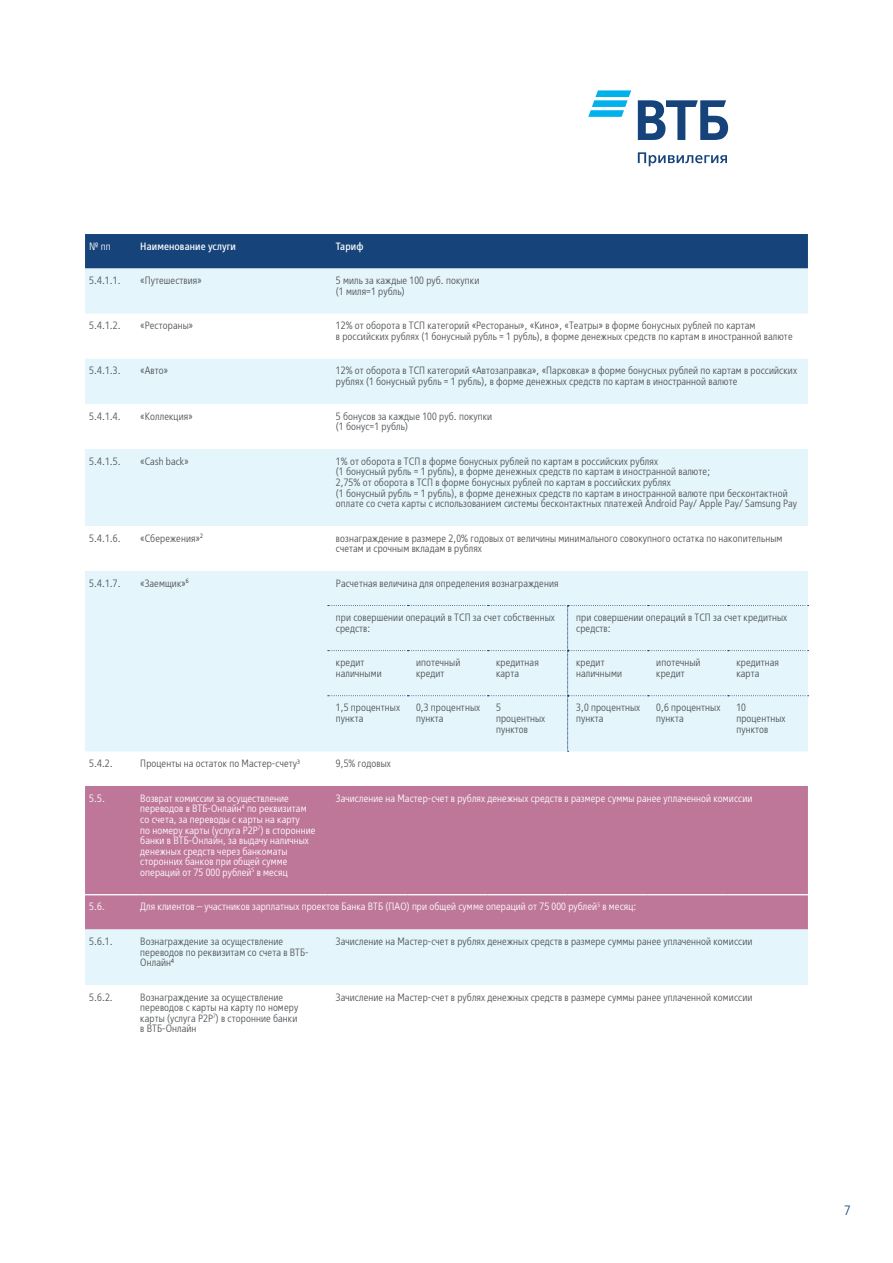
<style>
.page{position:relative;width:893px;height:1263px;background:#fff}
.page>*{position:absolute;margin:0;border:0;box-sizing:border-box;transform-origin:0 0}
.t1{font:300 13.5px "VTB Group Cond";color:#15437a}
.t2{font:300 10.65px/10.6px "VTB Group Cond";letter-spacing:.01em;color:#505457}
.t3{font:300 10.65px/10.6px "VTB Group Cond";letter-spacing:.01em;color:#fff}
.t4{font:10.65px "VTB Group Cond";letter-spacing:.01em;color:#fff}
</style>
<div class="page">
<svg style="left:588px;top:90px;width:43px;height:27px"></svg>
<svg style="left:638px;top:100px;width:90px;height:66px"></svg>
<div style="left:85px;top:234px;width:723px;height:35px;background:#15437a"></div>
<svg style="left:85px;top:269px;width:723px;height:716px;fill:#e4f5fb"></svg>
<div style="left:85px;top:786px;width:723px;height:143px;background:#be7799"></div>
<div style="left:328px;top:605px;width:481px;height:147px;background:#e4f5fb"></div>
<hr style="left:85px;top:894px;width:55px;height:1px;background:#fff">
<hr style="left:140px;top:894px;width:187px;height:1px;background:#fff">
<hr style="left:327px;top:894px;width:80px;height:1px;background:#fff">
<hr style="left:407px;top:894px;width:81px;height:1px;background:#fff">
<hr style="left:488px;top:894px;width:80px;height:1px;background:#fff">
<hr style="left:568px;top:894px;width:80px;height:1px;background:#fff">
<hr style="left:648px;top:894px;width:80px;height:1px;background:#fff">
<hr style="left:728px;top:894px;width:80px;height:1px;background:#fff">
<p class="t3" style="left:89px;top:240px;width:23px">№пп</p>
<p class="t4" style="left:140px;top:239px;width:97px">Наименование услуги</p>
<p class="t4" style="left:336px;top:239px;width:29px">Тариф</p>
<p class="t2" style="left:89px;top:275px;width:33px">5.4.1.1.</p>
<p class="t2" style="left:140px;top:275px;width:63px">«Путешествия»</p>
<p class="t2" style="left:336px;top:275px;width:145px">5 миль за каждые 100 руб. покупки (1 миля=1 рубль)</p>
<p class="t2" style="left:89px;top:320px;width:33px">5.4.1.2.</p>
<p class="t2" style="left:140px;top:320px;width:54px">«Рестораны»</p>
<p class="t2" style="left:336px;top:320px;width:458px">12% от оборота в ТСП категорий «Рестораны», «Кино», «Театры» в форме бонусных рублей по картам<br>в российских рублях (1 бонусный рубль = 1 рубль), в форме денежных средств по картам в иностранной валюте</p>
<p class="t2" style="left:89px;top:365px;width:33px">5.4.1.3.</p>
<p class="t2" style="left:140px;top:365px;width:29px">«Авто»</p>
<p class="t2" style="left:336px;top:365px;width:463px">12% от оборота в ТСП категорий «Автозаправка», «Парковка» в форме бонусных рублей по картам в российских рублях (1 бонусный рубль = 1 рубль), в форме денежных средств по картам в иностранной валюте</p>
<p class="t2" style="left:89px;top:410px;width:33px">5.4.1.4.</p>
<p class="t2" style="left:140px;top:410px;width:54px">«Коллекция»</p>
<p class="t2" style="left:336px;top:410px;width:158px">5 бонусов за каждые 100 руб. покупки (1 бонус=1 рубль)</p>
<p class="t2" style="left:89px;top:455px;width:33px">5.4.1.5.</p>
<p class="t2" style="left:140px;top:455px;width:50px">«Cash back»</p>
<p class="t2" style="left:336px;top:455px;width:463px">1% от оборота в ТСП в форме бонусных рублей по картам в российских рублях<br>(1 бонусный рубль = 1 рубль), в форме денежных средств по картам в иностранной валюте;<br>2,75% от оборота в ТСП в форме бонусных рублей по картам в российских рублях<br>(1 бонусный рубль = 1 рубль), в форме денежных средств по картам в иностранной валюте при бесконтактной оплате со счета карты с использованием системы бесконтактных платежей Android Pay/ Apple Pay/ Samsung Pay</p>
<p class="t2" style="left:89px;top:532px;width:33px">5.4.1.6.</p>
<p class="t2" style="left:140px;top:532px;width:64px">«Сбережения»<sup>2</sup></p>
<p class="t2" style="left:336px;top:532px;width:448px">вознаграждение в размере 2,0% годовых от величины минимального совокупного остатка по накопительным счетам и срочным вкладам в рублях</p>
<p class="t2" style="left:89px;top:577px;width:33px">5.4.1.7.</p>
<p class="t2" style="left:140px;top:577px;width:50px">«Заемщик»<sup>6</sup></p>
<p class="t2" style="left:336px;top:577px;width:224px">Расчетная величина для определения вознаграждения</p>
<p class="t2" style="left:336px;top:612px;width:221px">при совершении операций в ТСП за счет собственных средств:</p>
<p class="t2" style="left:576px;top:612px;width:213px">при совершении операций в ТСП за счет кредитных средств:</p>
<p class="t2" style="left:336px;top:657px;width:47px">кредит наличными</p>
<p class="t2" style="left:416px;top:657px;width:46px">ипотечный кредит</p>
<p class="t2" style="left:496px;top:657px;width:44px">кредитная карта</p>
<p class="t2" style="left:576px;top:657px;width:47px">кредит наличными</p>
<p class="t2" style="left:656px;top:657px;width:46px">ипотечный кредит</p>
<p class="t2" style="left:736px;top:657px;width:44px">кредитная карта</p>
<p class="t2" style="left:336px;top:702px;width:66px">1,5 процентных пункта</p>
<p class="t2" style="left:416px;top:702px;width:66px">0,3 процентных пункта</p>
<p class="t2" style="left:496px;top:702px;width:51px">5 процентных пунктов</p>
<p class="t2" style="left:576px;top:702px;width:66px">3,0 процентных пункта</p>
<p class="t2" style="left:656px;top:702px;width:66px">0,6 процентных пункта</p>
<p class="t2" style="left:736px;top:702px;width:51px">10 процентных пунктов</p>
<p class="t2" style="left:89px;top:758px;width:25px">5.4.2.</p>
<p class="t2" style="left:140px;top:758px;width:161px">Проценты на остаток по Мастер-счету<sup>3</sup></p>
<p class="t2" style="left:336px;top:758px;width:56px">9,5% годовых</p>
<p class="t3" style="left:89px;top:792px;width:17px">5.5.</p>
<p class="t3" style="left:140px;top:792px;width:177px">Возврат комиссии за осуществление переводов в ВТБ-Онлайн<sup>4</sup> по реквизитам со счета, за переводы с карты на карту<br>по номеру карты (услуга Р2Р<sup>7</sup>) в сторонние банки в ВТБ-Онлайн, за выдачу наличных денежных средств через банкоматы сторонних банков при общей сумме операций от 75 000 рублей<sup>5</sup> в месяц</p>
<p class="t3" style="left:336px;top:792px;width:418px">Зачисление на Мастер-счет в рублях денежных средств в размере суммы ранее уплаченной комиссии</p>
<p class="t3" style="left:89px;top:901px;width:17px">5.6.</p>
<p class="t3" style="left:140px;top:901px;width:498px">Для клиентов — участников зарплатных проектов Банка ВТБ (ПАО) при общей сумме операций от 75 000 рублей<sup>5</sup> в месяц:</p>
<p class="t2" style="left:89px;top:936px;width:25px">5.6.1.</p>
<p class="t2" style="left:140px;top:936px;width:170px">Вознаграждение за осуществление переводов по реквизитам со счета в ВТБ-<br>Онлайн<sup>4</sup></p>
<p class="t2" style="left:336px;top:936px;width:418px">Зачисление на Мастер-счет в рублях денежных средств в размере суммы ранее уплаченной комиссии</p>
<p class="t2" style="left:89px;top:991px;width:25px">5.6.2.</p>
<p class="t2" style="left:140px;top:991px;width:159px">Вознаграждение за осуществление переводов с карты на карту по номеру карты (услуга Р2Р<sup>7</sup>) в сторонние банки в ВТБ-Онлайн</p>
<p class="t2" style="left:336px;top:991px;width:418px">Зачисление на Мастер-счет в рублях денежных средств в размере суммы ранее уплаченной комиссии</p>
<p class="t1" style="left:844px;top:1202px;width:8px">7</p>
</div>
